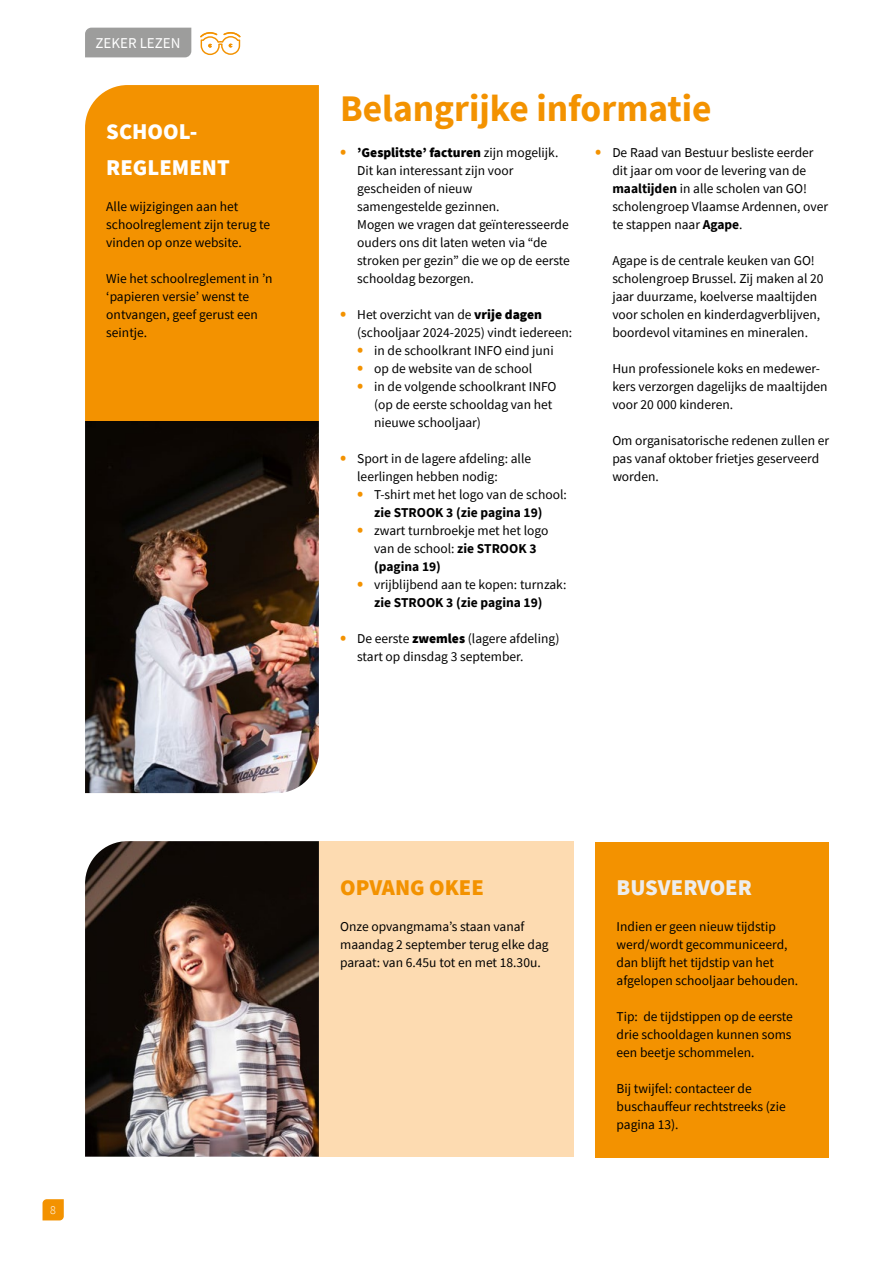
<style>
.page{position:relative;width:893px;height:1263px;background:#fff}
.page>*{position:absolute;margin:0;border:0;box-sizing:border-box;transform-origin:0 0}
.t1{font:700 37.5px "Source Sans Pro";color:#f39200}
.t2{font:900 22.5px/36px "Source Sans Pro";color:#fff}
.t3{font:900 22.5px "Source Sans Pro";color:#ededed}
.t4{font:900 22.5px "Source Sans Pro";color:#f39200}
.t5{font:15px "Source Sans Pro";color:#fff}
.t6{font:13.5px/18px "Source Sans Pro";color:#000}
.t7{font:300 12px "Source Sans Pro";color:#fff}
.s1{font-weight:700;font-size:18px;color:#f39200}
.s2{font-weight:900}
.s3{font-weight:700}
</style>
<div class="page">
<div style="left:85px;top:28px;width:106px;height:29px;background:#9d9d9c"></div>
<div style="left:595px;top:842px;width:234px;height:315px;background:#f39200"></div>
<svg style="left:200px;top:32px;width:41px;height:23px"></svg>
<div style="left:85px;top:85px;width:234px;height:336px;background:#f39200"></div>
<div style="left:319px;top:841px;width:255px;height:316px;background:#fddbb1"></div>
<img style="left:85px;top:421px;width:234px;height:372px">
<img style="left:85px;top:841px;width:234px;height:316px">
<svg style="left:43px;top:1199px;width:21px;height:21px"></svg>
<p class="t5" style="left:96px;top:34px;width:87px">ZEKER LEZEN</p>
<h2 class="t2" style="left:106px;top:113px;width:125px">SCHOOL-<br>REGLEMENT</h2>
<p class="t6" style="left:106px;top:197px;width:165px">Alle wijzigingen aan het schoolreglement zijn terug te vinden op onze website.</p>
<p class="t6" style="left:106px;top:269px;width:168px">Wie het schoolreglement in ’n ‘papieren versie’ wenst te ontvangen, geef gerust een seintje.</p>
<h1 class="t1" style="left:340px;top:83px;width:373px">Belangrijke informatie</h1>
<p class="t6" style="left:357px;top:143px;width:214px;text-indent:-17px"><span class="s1">•</span> <span class="s2">’Gesplitste’ facturen</span> zijn mogelijk.<br>Dit kan interessant zijn voor gescheiden of nieuw<br>samengestelde gezinnen.<br>Mogen we vragen dat geïnteresseerde ouders ons dit laten weten via “de stroken per gezin” die we op de eerste schooldag bezorgen.</p>
<p class="t6" style="left:357px;top:305px;width:217px;text-indent:-17px"><span class="s1">•</span> Het overzicht van de <span class="s2">vrije dagen </span>(schooljaar 2024-2025) vindt iedereen:</p>
<p class="t6" style="left:357px;top:341px;width:198px"><span class="s1">•</span> in de schoolkrant INFO eind juni</p>
<p class="t6" style="left:357px;top:359px;width:176px"><span class="s1">•</span> op de website van de school</p>
<p class="t6" style="left:374px;top:377px;width:184px;text-indent:-17px"><span class="s1">•</span> in de volgende schoolkrant INFO (op de eerste schooldag van het nieuwe schooljaar)</p>
<p class="t6" style="left:357px;top:449px;width:175px;text-indent:-17px"><span class="s1">•</span> Sport in de lagere afdeling: alle leerlingen hebben nodig:</p>
<p class="t6" style="left:357px;top:485px;width:211px;text-align:center"><span class="s1">•</span> T-shirt met het logo van de school: <span class="s3">zie STROOK 3 (zie pagina 19)</span></p>
<p class="t6" style="left:374px;top:521px;width:176px;text-indent:-17px"><span class="s1">•</span> zwart turnbroekje met het logo van de school: <span class="s3">zie STROOK 3 (pagina 19)</span></p>
<p class="t6" style="left:357px;top:575px;width:211px;text-align:center"><span class="s1">•</span> vrijblijbend aan te kopen: turnzak: <span class="s3">zie STROOK 3 (zie pagina 19)</span></p>
<p class="t6" style="left:357px;top:629px;width:204px;text-indent:-17px"><span class="s1">•</span> De eerste <span class="s2">zwemles</span> (lagere afdeling) start op dinsdag 3 september.</p>
<p class="t6" style="left:612px;top:143px;width:217px;text-indent:-17px"><span class="s1">•</span> De Raad van Bestuur besliste eerder dit jaar om voor de levering van de <span class="s3">maaltijden</span> in alle scholen van GO! scholengroep Vlaamse Ardennen, over te stappen naar <span class="s3">Agape</span>.</p>
<p class="t6" style="left:612px;top:251px;width:213px">Agape is de centrale keuken van GO! scholengroep Brussel. Zij maken al 20 jaar duurzame, koelverse maaltijden voor scholen en kinderdagverblijven, boordevol vitamines en mineralen.</p>
<p class="t6" style="left:612px;top:359px;width:217px">Hun professionele koks en medewer&shy;kers verzorgen dagelijks de maaltijden voor 20 000 kinderen.</p>
<p class="t6" style="left:612px;top:431px;width:218px">Om organisatorische redenen zullen er pas vanaf oktober frietjes geserveerd worden.</p>
<p class="t7" style="left:50px;top:1203px;width:7px">8</p>
<h2 class="t4" style="left:340px;top:872px;width:145px">OPVANG OKEE</h2>
<p class="t6" style="left:340px;top:917px;width:210px">Onze opvangmama’s staan vanaf maandag 2 september terug elke dag paraat: van 6.45u tot en met 18.30u.</p>
<h2 class="t3" style="left:617px;top:872px;width:137px">BUSVERVOER</h2>
<p class="t6" style="left:617px;top:917px;width:183px">Indien er geen nieuw tijdstip werd/wordt gecommuniceerd, dan blijft het tijdstip van het afgelopen schooljaar behouden.</p>
<p class="t6" style="left:617px;top:1007px;width:178px;text-align:justify">Tip: de tijdstippen op de eerste drie schooldagen kunnen soms een beetje schommelen.</p>
<p class="t6" style="left:617px;top:1079px;width:171px">Bij twijfel: contacteer de buschauffeur rechtstreeks (zie pagina 13).</p>
</div>
